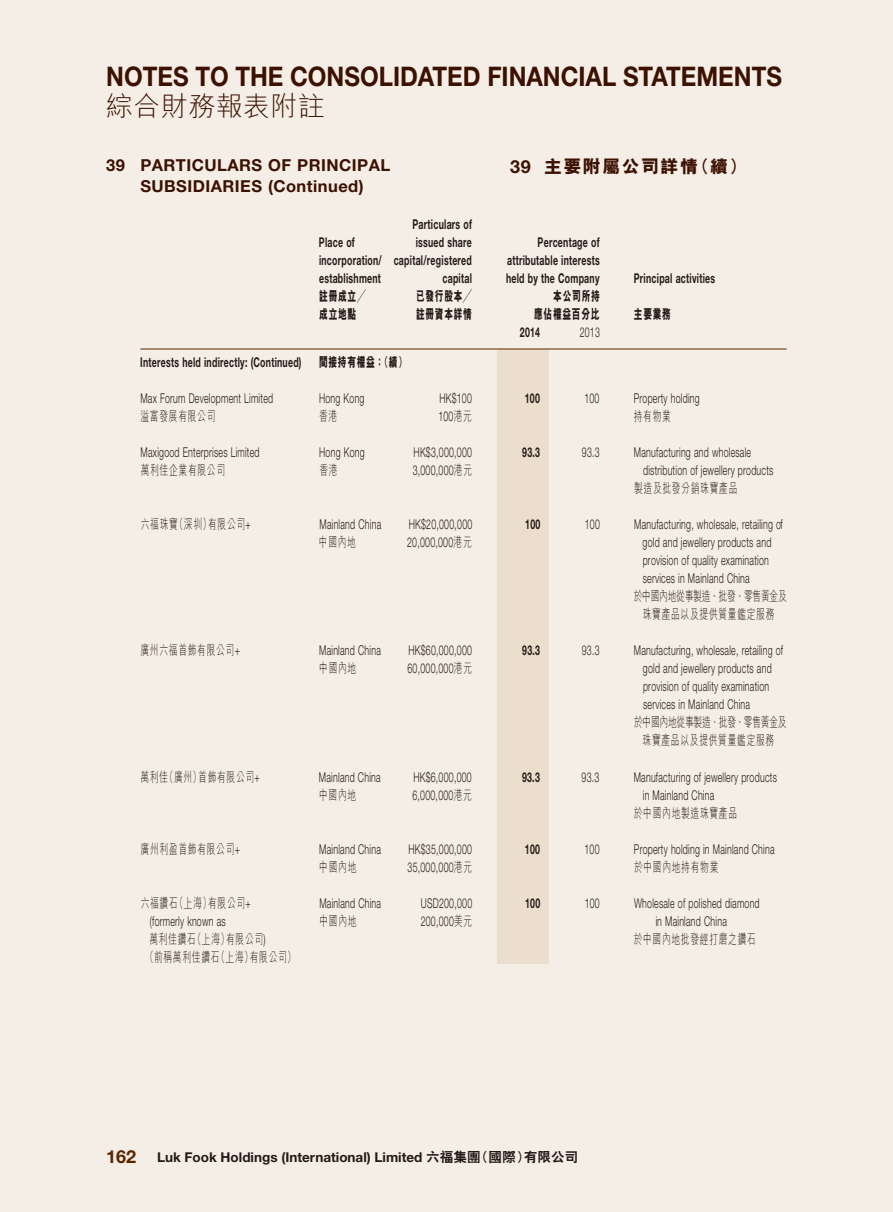
<style>
.page{position:relative;width:893px;height:1212px;background:#f5eee6}
.page>*{position:absolute;margin:0;border:0;box-sizing:border-box;transform-origin:0 0}
.t1{font:700 27px "Helvetica Neue LT Std";color:#3c1100;scale:.89 1}
.t2{font:300 27px "M Hei HK";letter-spacing:.015em;color:#3c1100}
.t3{font:800 18px "M Hei HK";letter-spacing:.08em;color:#3c1100}
.t4{font:700 16.5px "Helvetica Neue LT Std";letter-spacing:.03em;color:#3c1100}
.t5{font:300 13.5px/18px "Helvetica Neue LT Std";letter-spacing:.03em;color:#231916;scale:.65 1}
.t6{font:700 13.5px "Helvetica Neue LT Std";letter-spacing:.03em;color:#231916;scale:.65 1}
.t7{font:300 13.5px "M Hei HK";letter-spacing:.08em;color:#231916;scale:.65 1}
.t8{font:700 13.5px "Helvetica Neue LT Std";color:#231916}
.t9{font:800 13.5px "M Hei HK";letter-spacing:.08em;color:#231916;scale:.65 1}
.t10{font:300 13.5px/18px "M Hei HK";letter-spacing:.025em;color:#231916;scale:.65 1}
.t11{font:300 13.5px/18px "M Hei HK";letter-spacing:.02em;color:#231916;scale:.65 1}
.s1{font-family:"Helvetica Neue LT Std";font-weight:700}
.s2{font-family:"M Hei HK"}
.s3{font-family:"Helvetica Neue LT Std"}
.s4{font-size:18px;color:#582700}
.s5{font-family:"C Hei 2 HK";font-weight:800}
</style>
<div class="page">
<div style="left:497px;top:349px;width:52px;height:615px;background:#ebdecd"></div>
<hr style="left:140px;top:349px;width:647px;height:1px;background:#582700">
<h1 class="t1" style="left:106px;top:60px;width:761px">NOTES TO THE CONSOLIDATED FINANCIAL STATEMENTS</h1>
<h1 class="t2" style="left:106px;top:87px;width:220px">綜合財務報表附註</h1>
<p class="t4" style="left:106px;top:155px;width:58px">39 Particulars</p>
<p class="t4" style="left:268px;top:155px;width:41px">of principal</p>
<p class="t4" style="left:140px;top:176px;width:12px">subsidiaries</p>
<p class="t4" style="left:268px;top:176px;width:97px">(Continued)</p>
<p class="t6" style="left:413px;top:216px;width:93px">Particulars of</p>
<h2 class="t3" style="left:510px;top:155px;width:238px"><span class="s1">39</span> 主要附屬公司詳情（續）</h2>
<p class="t6" style="left:319px;top:234px;width:57px">Place of</p>
<p class="t6" style="left:416px;top:234px;width:88px">issued share</p>
<p class="t6" style="left:538px;top:234px;width:97px">Percentage of</p>
<p class="t6" style="left:319px;top:252px;width:237px">incorporation/ capital/registered</p>
<p class="t6" style="left:507px;top:252px;width:144px">attributable interests</p>
<p class="t6" style="left:319px;top:270px;width:97px">establishment</p>
<p class="t6" style="left:442px;top:270px;width:47px">capital</p>
<p class="t6" style="left:506px;top:270px;width:146px">held by the Company</p>
<p class="t6" style="left:634px;top:270px;width:127px">Principal activities</p>
<p class="t9" style="left:319px;top:287px;width:73px">註冊成立╱</p>
<p class="t9" style="left:416px;top:287px;width:88px">已發行股本╱</p>
<p class="t9" style="left:553px;top:287px;width:73px">本公司所持</p>
<p class="t9" style="left:319px;top:305px;width:59px">成立地點</p>
<p class="t9" style="left:416px;top:305px;width:88px">註冊資本詳情</p>
<p class="t9" style="left:534px;top:305px;width:102px">應佔權益百分比</p>
<p class="t9" style="left:634px;top:305px;width:59px">主要業務</p>
<p class="t6" style="left:520px;top:324px;width:33px">2014</p>
<p class="t5" style="left:580px;top:323px;width:33px">2013</p>
<p class="t6" style="left:140px;top:354px;width:250px">Interests held indirectly: (Continued)</p>
<p class="t9" style="left:319px;top:353px;width:137px">間接持有權益：（續）</p>
<p class="t5" style="left:140px;top:389px;width:206px">Max Forum Development Limited</p>
<p class="t5" style="left:319px;top:389px;width:71px">Hong Kong</p>
<p class="t5" style="left:439px;top:389px;width:52px">HK$100</p>
<p class="t6" style="left:525px;top:390px;width:25px">100</p>
<p class="t5" style="left:584px;top:389px;width:25px">100</p>
<p class="t5" style="left:634px;top:389px;width:103px">Property holding</p>
<p class="t7" style="left:141px;top:407px;width:117px">溢富發展有限公司</p>
<p class="t7" style="left:319px;top:407px;width:30px">香港</p>
<p class="t5" style="left:438px;top:407px;width:53px">100<span class="s2">港元</span></p>
<p class="t7" style="left:634px;top:407px;width:59px">持有物業</p>
<p class="t5" style="left:141px;top:443px;width:185px">Maxigood Enterprises Limited</p>
<p class="t5" style="left:319px;top:443px;width:71px">Hong Kong</p>
<p class="t5" style="left:414px;top:443px;width:91px">HK$3,000,000</p>
<p class="t6" style="left:522px;top:444px;width:29px">93.3</p>
<p class="t5" style="left:582px;top:443px;width:29px">93.3</p>
<p class="t5" style="left:634px;top:443px;width:182px">Manufacturing and wholesale</p>
<p class="t7" style="left:141px;top:461px;width:131px">萬利佳企業有限公司</p>
<p class="t7" style="left:319px;top:461px;width:30px">香港</p>
<p class="t5" style="left:413px;top:461px;width:93px">3,000,000<span class="s2">港元</span></p>
<p class="t5" style="left:643px;top:461px;width:202px">distribution of jewellery products</p>
<p class="t7" style="left:634px;top:479px;width:161px">製造及批發分銷珠寶產品</p>
<p class="t7" style="left:141px;top:515px;width:171px">六福珠寶（深圳）有限公司<span class="s3">+</span></p>
<p class="t5" style="left:319px;top:515px;width:97px">Mainland China</p>
<p class="t5" style="left:409px;top:515px;width:99px">HK$20,000,000</p>
<p class="t6" style="left:525px;top:516px;width:25px">100</p>
<p class="t5" style="left:585px;top:515px;width:25px">100</p>
<p class="t5" style="left:634px;top:515px;width:230px">Manufacturing, wholesale, retailing of</p>
<p class="t7" style="left:319px;top:533px;width:59px">中國內地</p>
<p class="t5" style="left:407px;top:533px;width:101px">20,000,000<span class="s2">港元</span></p>
<p class="t5" style="left:643px;top:533px;width:200px">gold and jewellery products and provision of quality examination services in Mainland China</p>
<p class="t10" style="left:634px;top:587px;width:237px">於中國內地從事製造、批發、零售黃金及　珠寶產品以及提供質量鑑定服務</p>
<p class="t7" style="left:140px;top:641px;width:154px">廣州六福首飾有限公司<span class="s3">+</span></p>
<p class="t5" style="left:319px;top:641px;width:97px">Mainland China</p>
<p class="t5" style="left:408px;top:641px;width:99px">HK$60,000,000</p>
<p class="t6" style="left:522px;top:642px;width:29px">93.3</p>
<p class="t5" style="left:582px;top:641px;width:29px">93.3</p>
<p class="t5" style="left:634px;top:641px;width:231px">Manufacturing, wholesale, retailing of</p>
<p class="t7" style="left:319px;top:659px;width:59px">中國內地</p>
<p class="t5" style="left:407px;top:659px;width:101px">60,000,000<span class="s2">港元</span></p>
<p class="t5" style="left:643px;top:659px;width:200px">gold and jewellery products and provision of quality examination services in Mainland China</p>
<p class="t11" style="left:634px;top:713px;width:237px">於中國內地從事製造、批發、零售黃金及　珠寶產品以及提供質量鑑定服務</p>
<p class="t7" style="left:140px;top:767px;width:185px">萬利佳（廣州）首飾有限公司<span class="s3">+</span></p>
<p class="t5" style="left:319px;top:767px;width:97px">Mainland China</p>
<p class="t5" style="left:413px;top:767px;width:91px">HK$6,000,000</p>
<p class="t6" style="left:522px;top:768px;width:29px">93.3</p>
<p class="t5" style="left:582px;top:767px;width:29px">93.3</p>
<p class="t5" style="left:634px;top:767px;width:222px">Manufacturing of jewellery products</p>
<p class="t7" style="left:319px;top:785px;width:59px">中國內地</p>
<p class="t5" style="left:412px;top:785px;width:93px">6,000,000<span class="s2">港元</span></p>
<p class="t5" style="left:643px;top:785px;width:112px">in Mainland China</p>
<p class="t7" style="left:634px;top:803px;width:161px">於中國內地製造珠寶產品</p>
<p class="t7" style="left:141px;top:839px;width:154px">廣州利盈首飾有限公司<span class="s3">+</span></p>
<p class="t5" style="left:319px;top:839px;width:97px">Mainland China</p>
<p class="t5" style="left:408px;top:839px;width:99px">HK$35,000,000</p>
<p class="t6" style="left:525px;top:840px;width:25px">100</p>
<p class="t5" style="left:584px;top:839px;width:25px">100</p>
<p class="t5" style="left:634px;top:839px;width:218px">Property holding in Mainland China</p>
<p class="t7" style="left:319px;top:857px;width:59px">中國內地</p>
<p class="t5" style="left:408px;top:857px;width:101px">35,000,000<span class="s2">港元</span></p>
<p class="t7" style="left:634px;top:857px;width:131px">於中國內地持有物業</p>
<p class="t7" style="left:141px;top:893px;width:171px">六福鑽石（上海）有限公司<span class="s3">+</span></p>
<p class="t5" style="left:319px;top:893px;width:97px">Mainland China</p>
<p class="t5" style="left:421px;top:893px;width:81px">USD200,000</p>
<p class="t6" style="left:525px;top:894px;width:25px">100</p>
<p class="t5" style="left:585px;top:893px;width:25px">100</p>
<p class="t5" style="left:634px;top:893px;width:195px">Wholesale of polished diamond</p>
<p class="t5" style="left:150px;top:911px;width:118px">(formerly known as</p>
<p class="t7" style="left:319px;top:911px;width:59px">中國內地</p>
<p class="t5" style="left:421px;top:911px;width:81px">200,000<span class="s2">美元</span></p>
<p class="t5" style="left:656px;top:911px;width:111px">in Mainland China</p>
<p class="t7" style="left:149px;top:929px;width:180px">萬利佳鑽石（上海）有限公司<span class="s3">)</span></p>
<p class="t7" style="left:634px;top:929px;width:190px">於中國內地批發經打磨之鑽石</p>
<p class="t7" style="left:140px;top:947px;width:241px">　（前稱萬利佳鑽石（上海）有限公司）</p>
<p class="t8" style="left:106px;top:1149px;width:473px"><span class="s4">162</span> Luk Fook Holdings (International) Limited <span class="s5">六福集團（國際）有限公司</span></p>
</div>
